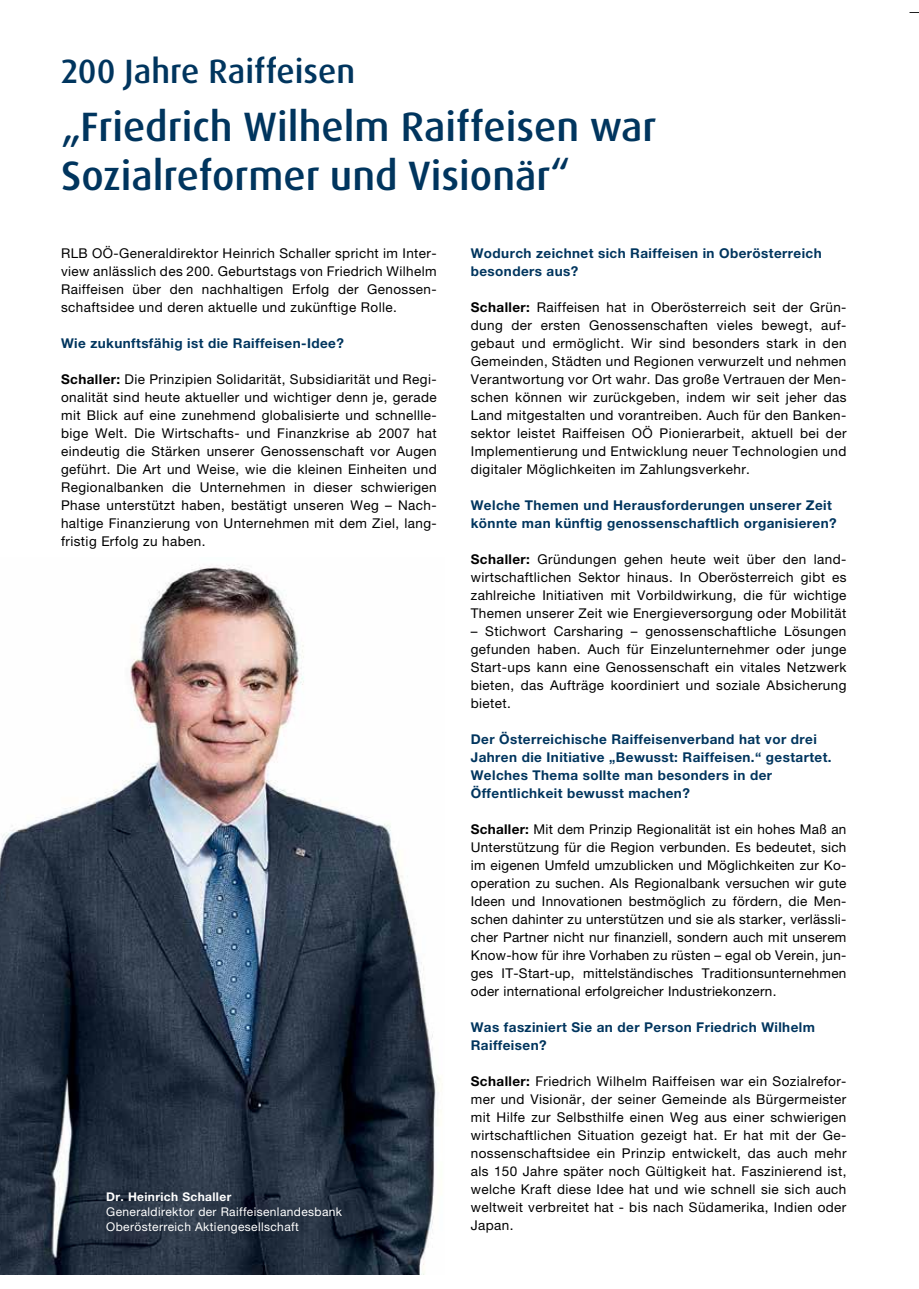
<style>
.page{position:relative;width:919px;height:1289px;background:#fff}
.page>*{position:absolute;margin:0;border:0;box-sizing:border-box;transform-origin:0 0}
.t1{font:500 41.1px/49.2px "Dax Pro";color:#00355e}
.t2{font:500 33.75px "Dax Pro";color:#00355e}
.t3{font:13.5px/18px "Helvetica Neue LT Pro";letter-spacing:.03em;color:#000;text-align:justify}
.t4{font:700 13.5px/18px "Helvetica Neue LT Pro";letter-spacing:.03em;color:#00355e}
.t5{font:12px/15px "Helvetica Neue LT Pro";letter-spacing:.03em;color:#fff}
.t6{font:700 12px "Helvetica Neue LT Pro";letter-spacing:.03em;color:#fff}
.s1{font-weight:700}
</style>
<div class="page">
<img style="left:0;top:565px;width:441px;height:708px">
<h2 class="t2" style="left:61px;top:49px;width:295px">200 Jahre Raiffeisen</h2>
<h1 class="t1" style="left:61px;top:102px;width:597px">„Friedrich Wilhelm Raiffeisen war<br>Sozialreformer und Visionär“</h1>
<p class="t3" style="left:61px;top:244px;width:377px">RLB OÖ-Generaldirektor Heinrich Schaller spricht im Inter&shy;view anlässlich des 200. Geburtstags von Friedrich Wilhelm Raiffeisen über den nachhaltigen Erfolg der Genossen&shy;schaftsidee und deren aktuelle und zukünftige Rolle.</p>
<p class="t4" style="left:61px;top:334px;width:284px">Wie zukunftsfähig ist die Raiffeisen-Idee?</p>
<p class="t3" style="left:61px;top:370px;width:377px"><span class="s1">Schaller:</span> Die Prinzipien Solidarität, Subsidiarität und Regi&shy;onalität sind heute aktueller und wichtiger denn je, gerade mit Blick auf eine zunehmend globalisierte und schnellle&shy;bige Welt. Die Wirtschafts- und Finanzkrise ab 2007 hat eindeutig die Stärken unserer Genossenschaft vor Augen geführt. Die Art und Weise, wie die kleinen Einheiten und Regionalbanken die Unternehmen in dieser schwierigen Phase unterstützt haben, bestätigt unseren Weg – Nach&shy;haltige Finanzierung von Unternehmen mit dem Ziel, lang&shy;fristig Erfolg zu haben.</p>
<p class="t6" style="left:106px;top:1189px;width:126px">Dr. Heinrich Schaller</p>
<p class="t5" style="left:106px;top:1204px;width:237px">Generaldirektor der Raiffeisenlandesbank<br>Oberösterreich Aktiengesellschaft</p>
<p class="t4" style="left:471px;top:244px;width:352px">Wodurch zeichnet sich Raiffeisen in Oberösterreich besonders aus?</p>
<p class="t3" style="left:471px;top:298px;width:377px"><span class="s1">Schaller:</span> Raiffeisen hat in Oberösterreich seit der Grün&shy;dung der ersten Genossenschaften vieles bewegt, auf&shy;gebaut und ermöglicht. Wir sind besonders stark in den Gemeinden, Städten und Regionen verwurzelt und nehmen Verantwortung vor Ort wahr. Das große Vertrauen der Men&shy;schen können wir zurückgeben, indem wir seit jeher das Land mitgestalten und vorantreiben. Auch für den Banken&shy;sektor leistet Raiffeisen OÖ Pionierarbeit, aktuell bei der Implementierung und Entwicklung neuer Technologien und digitaler Möglichkeiten im Zahlungsverkehr.</p>
<p class="t4" style="left:471px;top:496px;width:367px">Welche Themen und Herausforderungen unserer Zeit könnte man künftig genossenschaftlich organisieren?</p>
<p class="t3" style="left:471px;top:550px;width:377px"><span class="s1">Schaller:</span> Gründungen gehen heute weit über den land&shy;wirtschaftlichen Sektor hinaus. In Oberösterreich gibt es zahlreiche Initiativen mit Vorbildwirkung, die für wichtige Themen unserer Zeit wie Energieversorgung oder Mobilität</p>
<p class="t3" style="left:471px;top:622px;width:377px">– Stichwort Carsharing – genossenschaftliche Lösungen gefunden haben. Auch für Einzelunternehmer oder junge Start-ups kann eine Genossenschaft ein vitales Netzwerk bieten, das Aufträge koordiniert und soziale Absicherung bietet.</p>
<p class="t4" style="left:471px;top:730px;width:362px">Der Österreichische Raiffeisenverband hat vor drei Jahren die Initiative „Bewusst: Raiffeisen.“ gestartet.<br>Welches Thema sollte man besonders in der Öffentlichkeit bewusst machen?</p>
<p class="t3" style="left:471px;top:820px;width:377px"><span class="s1">Schaller:</span> Mit dem Prinzip Regionalität ist ein hohes Maß an Unterstützung für die Region verbunden. Es bedeutet, sich im eigenen Umfeld umzublicken und Möglichkeiten zur Ko&shy;operation zu suchen. Als Regionalbank versuchen wir gute Ideen und Innovationen bestmöglich zu fördern, die Men&shy;schen dahinter zu unterstützen und sie als starker, verlässli&shy;cher Partner nicht nur finanziell, sondern auch mit unserem Know-how für ihre Vorhaben zu rüsten – egal ob Verein, jun&shy;ges IT-Start-up, mittelständisches Traditionsunternehmen oder international erfolgreicher Industriekonzern.</p>
<p class="t4" style="left:471px;top:1018px;width:345px">Was fasziniert Sie an der Person Friedrich Wilhelm<br>Raiffeisen?</p>
<p class="t3" style="left:471px;top:1072px;width:377px"><span class="s1">Schaller:</span> Friedrich Wilhelm Raiffeisen war ein Sozialrefor&shy;mer und Visionär, der seiner Gemeinde als Bürgermeister mit Hilfe zur Selbsthilfe einen Weg aus einer schwierigen wirtschaftlichen Situation gezeigt hat. Er hat mit der Ge&shy;nossenschaftsidee ein Prinzip entwickelt, das auch mehr als 150 Jahre später noch Gültigkeit hat. Faszinierend ist, welche Kraft diese Idee hat und wie schnell sie sich auch weltweit verbreitet hat - bis nach Südamerika, Indien oder Japan.</p>
</div>
